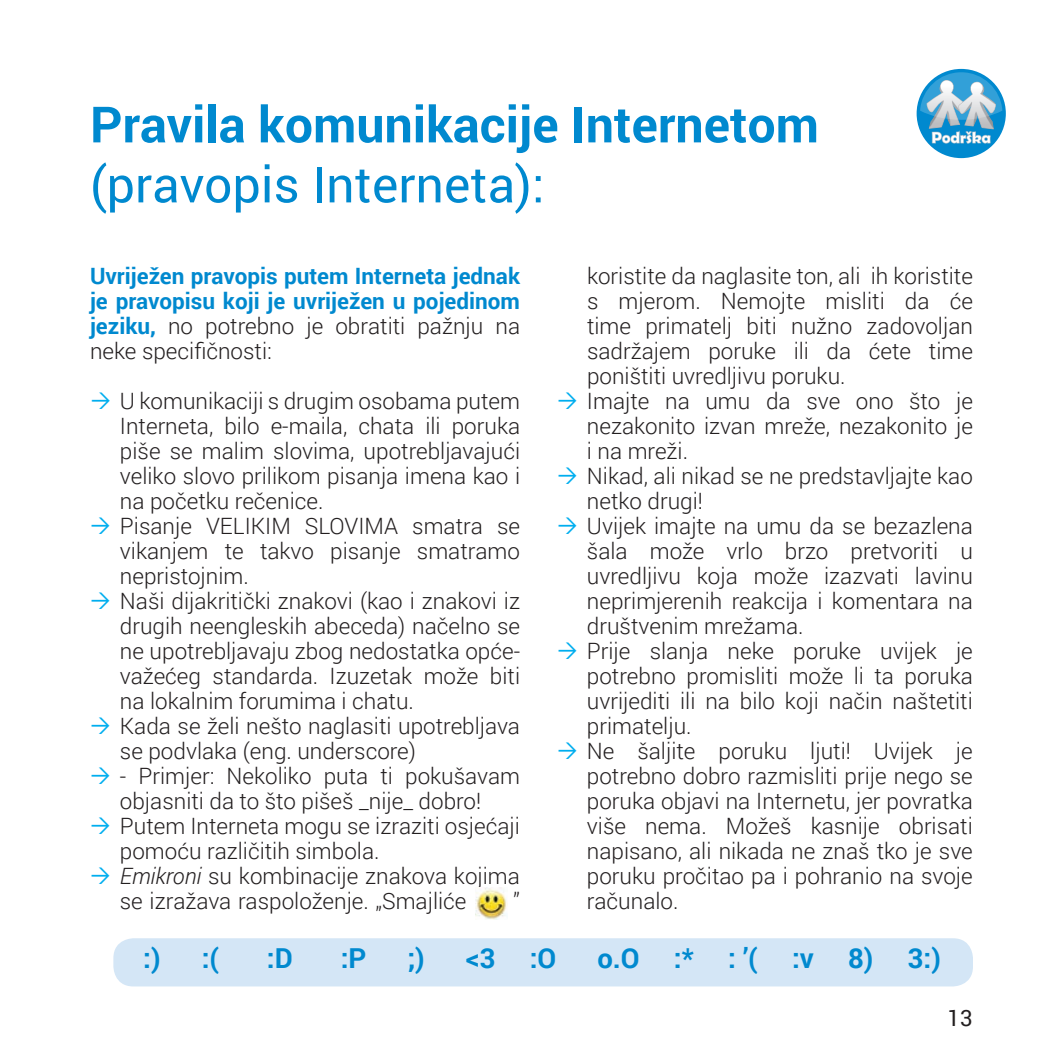
<style>
.page{position:relative;width:1063px;height:1063px;background:#fff}
.page>*{position:absolute;margin:0;border:0;box-sizing:border-box;transform-origin:0 0}
.t1{font:700 50px "Roboto";color:#0089cf}
.t2{font:50px "Roboto";color:#0089cf}
.t3{font:700 27.5px "Roboto";color:#0089cf}
.t4{font:300 22.5px/25px "Roboto";color:#231f20}
.t5{font:700 22.5px/25px "Roboto";color:#0089cf;text-align:justify}
.t6{font:22.5px "Roboto";color:#231f20}
.s1{font-weight:300;color:#231f20}
.s2{font-style:italic}
</style>
<div class="page">
<div style="left:917px;top:69px;width:89px;height:89px;background:#0089cf;border-radius:50%"></div>
<svg style="left:920px;top:68px;width:82px;height:77px"></svg>
<div style="left:113px;top:938px;width:860px;height:48px;background:#d4e6f6;border-radius:20px"></div>
<img style="left:476px;top:888px;width:32px;height:32px">
<h1 class="t1" style="left:90px;top:89px;width:730px">Pravila komunikacije Internetom</h1>
<h1 class="t2" style="left:90px;top:149px;width:456px">(pravopis Interneta):</h1>
<p class="t5" style="left:90px;top:263px;width:432px">Uvriježen pravopis putem Interneta jednak je pravopisu koji je uvriježen u pojedinom jeziku, <span class="s1">no potrebno je obratiti pažnju na neke specifičnosti:</span></p>
<p class="t4" style="left:120px;top:388px;width:402px">U komunikaciji s drugim osobama putem Interneta, bilo e-maila, chata ili poruka piše se malim slovima, upotrebljavajući veliko slovo prilikom pisanja imena kao i na početku rečenice.<br>Pisanje VELIKIM SLOVIMA smatra se vikanjem te takvo pisanje smatramo nepristojnim.<br>Naši dijakritički znakovi (kao i znakovi iz drugih neengleskih abeceda) načelno se ne upotrebljavaju zbog nedostatka opće&shy;važećeg standarda. Izuzetak može biti na lokalnim forumima i chatu.<br>Kada se želi nešto naglasiti upotrebljava se podvlaka (eng. underscore)</p>
<p class="t4" style="left:120px;top:763px;width:402px">- Primjer: Nekoliko puta ti pokušavam objasniti da to što pišeš _nije_ dobro!<br>Putem Interneta mogu se izraziti osjećaji pomoću različitih simbola.<br><span class="s2">Emikroni</span> su kombinacije znakova kojima se izražava raspoloženje. „Smajliće</p>
<p class="t4" style="left:513px;top:888px;width:8px">”</p>
<p class="t4" style="left:587px;top:263px;width:388px">koristite da naglasite ton, ali ih koristite s mjerom. Nemojte misliti da će time primatelj biti nužno zadovoljan sadržajem poruke ili da ćete time poništiti uvredljivu poruku.<br>Imajte na umu da sve ono što je nezakonito izvan mreže, nezakonito je i na mreži.<br>Nikad, ali nikad se ne predstavljajte kao netko drugi!<br>Uvijek imajte na umu da se bezazlena šala može vrlo brzo pretvoriti u uvredljivu koja može izazvati lavinu neprimjerenih reakcija i komentara na društvenim mrežama.<br>Prije slanja neke poruke uvijek je potrebno promisliti može li ta poruka uvrijediti ili na bilo koji način naštetiti primatelju.<br>Ne šaljite poruku ljuti! Uvijek je potrebno dobro razmisliti prije nego se poruka objavi na Internetu, jer povratka više nema. Možeš kasnije obrisati napisano, ali nikada ne znaš tko je sve poruku pročitao pa i pohranio na svoje računalo.</p>
<p class="t3" style="left:143px;top:939px;width:19px">:)</p>
<p class="t3" style="left:202px;top:939px;width:19px">:(</p>
<p class="t3" style="left:267px;top:939px;width:27px">:D</p>
<p class="t3" style="left:341px;top:939px;width:27px">:P</p>
<p class="t3" style="left:408px;top:939px;width:19px">;)</p>
<p class="t3" style="left:466px;top:939px;width:92px">&lt;3 :O</p>
<p class="t3" style="left:597px;top:939px;width:345px">o.O :* : ’( :v 8) 3:)</p>
<p class="t6" style="left:948px;top:1002px;width:27px">13</p>
</div>
